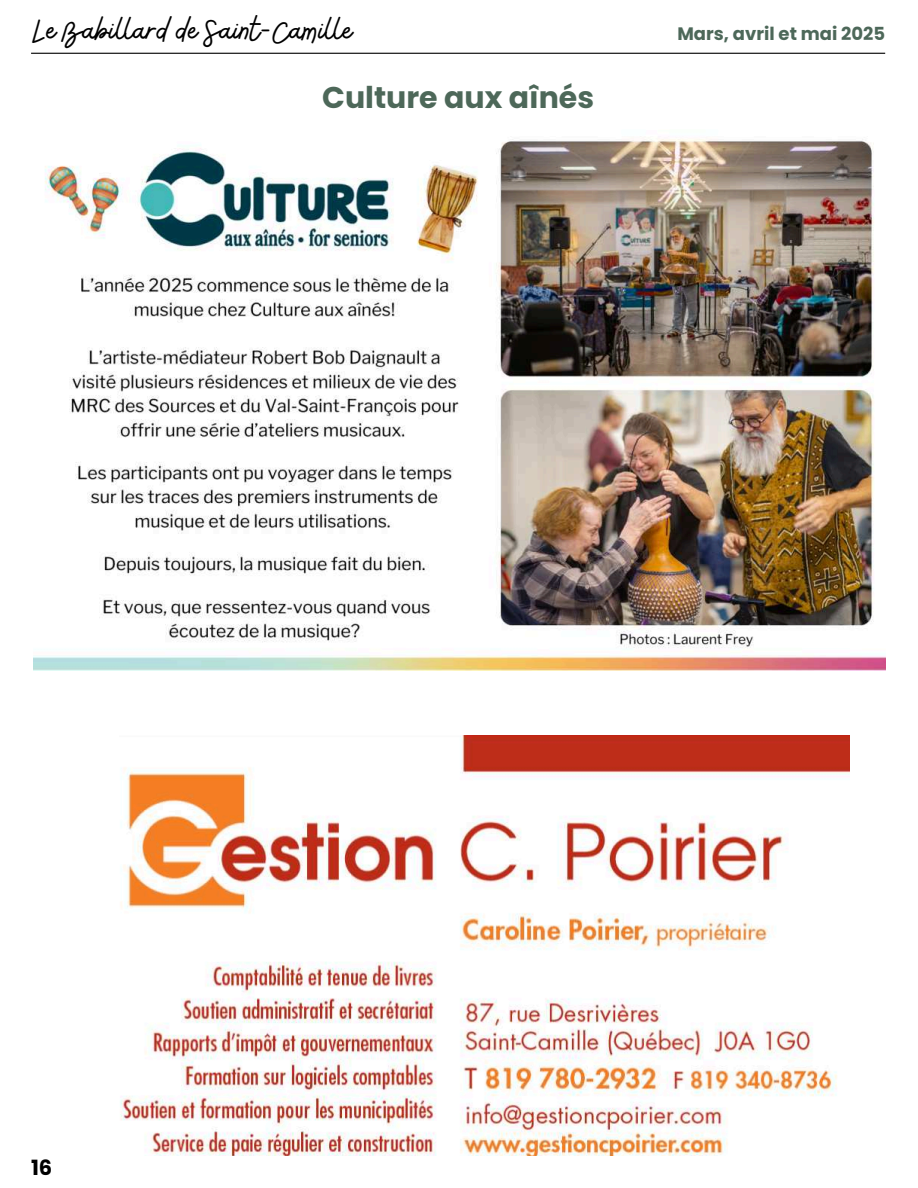
<style>
.page{position:relative;width:918px;height:1188px;background:#fff}
.page>*{position:absolute;margin:0;border:0;box-sizing:border-box;transform-origin:0 0}
.t1{font:36px "Bellaboo";color:#000}
.t2{font:700 30px "Poppins";color:#4d6859}
.t3{font:700 21px "Poppins";color:#000}
.t4{font:700 18px "Poppins";color:#4d6859}
</style>
<div class="page">
<hr style="left:31px;top:53px;width:854px;height:1px;background:#000">
<img style="left:34px;top:139px;width:852px;height:531px">
<img style="left:120px;top:735px;width:730px;height:421px">
<p class="t1" style="left:34px;top:12px;width:320px">Le Babillard de Saint-Camille</p>
<p class="t4" style="left:677px;top:23px;width:209px">Mars, avril et mai 2025</p>
<p class="t2" style="left:322px;top:80px;width:273px">Culture aux aînés</p>
<p class="t3" style="left:31px;top:1155px;width:23px">16</p>
</div>
